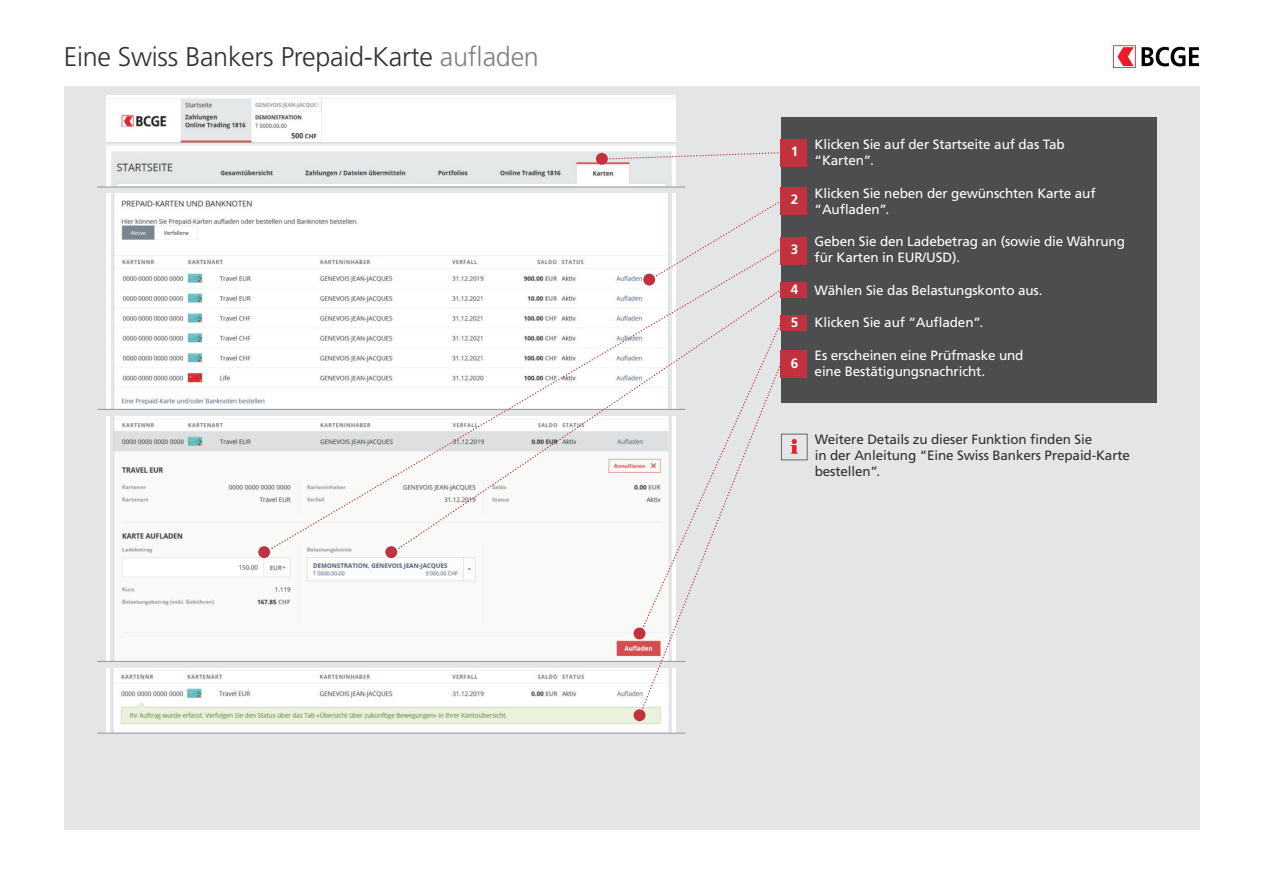
<style>
.page{position:relative;width:1263px;height:893px;background:#fff}
.page>*{position:absolute;margin:0;border:0;box-sizing:border-box;transform-origin:0 0}
.t1{font:300 27px "Frutiger LT Std";letter-spacing:-.01em;color:#343032}
.t2{font:13.5px/16.2px "Frutiger LT Std";letter-spacing:-.01em;color:#fff}
.t3{font:13.5px/16.2px "Frutiger LT Std";letter-spacing:-.01em;color:#343032}
.t4{font:700 13.5px "Frutiger LT Std";color:#fff}
.s1{color:#808185}
</style>
<div class="page">
<div style="left:64px;top:86px;width:1135px;height:744px;background:#e4e5e7"></div>
<img style="left:106px;top:96px;width:569px;height:91px">
<img style="left:112px;top:194px;width:556px;height:215px">
<img style="left:113px;top:416px;width:528px;height:245px">
<hr style="left:97px;top:187px;width:588px;height:1px;background:#949498">
<svg style="left:1113px;top:45px;width:86px;height:23px"></svg>
<div style="left:596px;top:153px;width:12px;height:12px;background:#c2313e;border-radius:50%"></div>
<svg style="left:609px;top:151px;width:172px;height:9px"></svg>
<svg style="left:270px;top:248px;width:511px;height:302px;background:#f4f4f4"></svg>
<svg style="left:655px;top:200px;width:126px;height:78px"></svg>
<div style="left:258px;top:546px;width:12px;height:12px;background:#c2313e;border-radius:50%"></div>
<div style="left:385px;top:546px;width:12px;height:12px;background:#c2313e;border-radius:50%"></div>
<div style="left:634px;top:627px;width:11px;height:12px;background:#c2313e;border-radius:50%"></div>
<div style="left:643px;top:274px;width:12px;height:12px;background:#c2313e;border-radius:50%"></div>
<svg style="left:397px;top:289px;width:384px;height:261px"></svg>
<hr style="left:97px;top:409px;width:588px;height:1px;background:#949498">
<hr style="left:97px;top:661px;width:588px;height:1px;background:#949498">
<svg style="left:106px;top:668px;width:570px;height:65px"></svg>
<img style="left:111px;top:668px;width:561px;height:64px">
<hr style="left:97px;top:733px;width:588px;height:1px;background:#949498">
<div style="left:781px;top:117px;width:376px;height:285px;background:#4d4d50"></div>
<div style="left:781px;top:139px;width:26px;height:28px;background:#c2313e"></div>
<div style="left:781px;top:187px;width:26px;height:28px;background:#c2313e"></div>
<div style="left:781px;top:237px;width:26px;height:28px;background:#c2313e"></div>
<div style="left:781px;top:282px;width:26px;height:16px;background:#c2313e"></div>
<div style="left:781px;top:315px;width:26px;height:16px;background:#c2313e"></div>
<div style="left:781px;top:350px;width:26px;height:28px;background:#c2313e"></div>
<div style="left:781px;top:434px;width:26px;height:26px;border:1px solid #67676a"></div>
<svg style="left:791px;top:439px;width:7px;height:15px"></svg>
<div style="left:634px;top:709px;width:11px;height:12px;background:#c2313e;border-radius:50%"></div>
<svg style="left:641px;top:364px;width:45px;height:346px"></svg>
<svg style="left:642px;top:322px;width:140px;height:306px"></svg>
<h1 class="t1" style="left:64px;top:41px;width:477px">Eine Swiss Bankers Prepaid-Karte <span class="s1">aufladen</span></h1>
<p class="t4" style="left:791px;top:144px;width:9px">1</p>
<p class="t4" style="left:791px;top:192px;width:9px">2</p>
<p class="t4" style="left:791px;top:241px;width:9px">3</p>
<p class="t4" style="left:791px;top:281px;width:9px">4</p>
<p class="t4" style="left:791px;top:314px;width:9px">5</p>
<p class="t4" style="left:791px;top:355px;width:9px">6</p>
<p class="t2" style="left:815px;top:137px;width:252px">Klicken Sie auf der Startseite auf das Tab “Karten”.</p>
<p class="t2" style="left:815px;top:186px;width:282px">Klicken Sie neben der gewünschten Karte auf “Aufladen”.</p>
<p class="t2" style="left:815px;top:234px;width:312px">Geben Sie den Ladebetrag an (sowie die Währung für Karten in EUR/USD).</p>
<p class="t2" style="left:815px;top:283px;width:229px">Wählen Sie das Belastungskonto aus.</p>
<p class="t2" style="left:815px;top:315px;width:170px">Klicken Sie auf “Aufladen”.</p>
<p class="t2" style="left:815px;top:348px;width:210px">Es erscheinen eine Prüfmaske und eine Bestätigungsnachricht.</p>
<p class="t3" style="left:815px;top:432px;width:317px">Weitere Details zu dieser Funktion finden Sie<br>in der Anleitung “Eine Swiss Bankers Prepaid-Karte bestellen”.</p>
</div>
